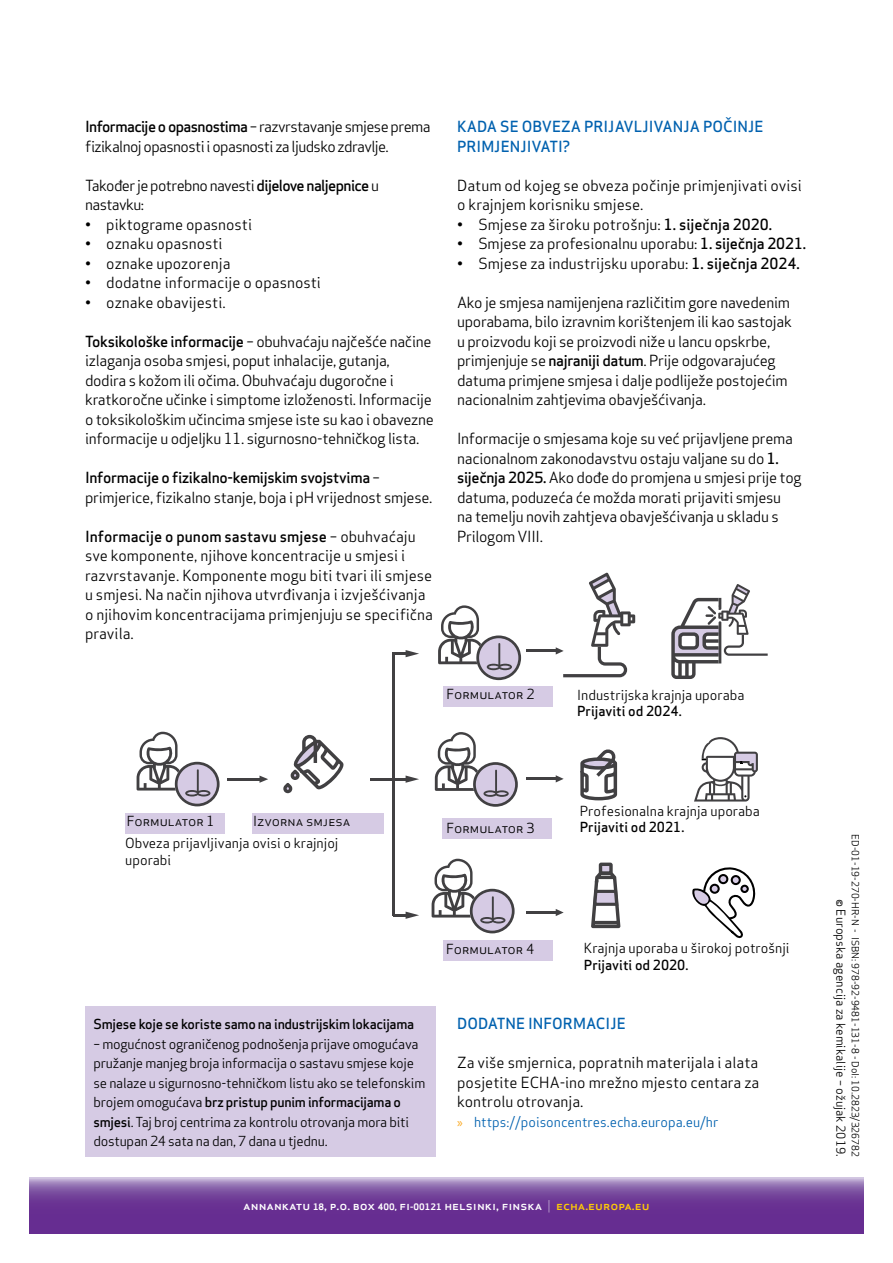
<style>
.page{position:relative;width:893px;height:1263px;background:#fff}
.page>*{position:absolute;margin:0;border:0;box-sizing:border-box;transform-origin:0 0}
.t1{font:15px/19.5px "Apex Sans";letter-spacing:-.02em;color:#000}
.t2{font:15px/19.5px "Apex Sans";color:#000}
.t3{font:15px/19.5px "Apex Sans";letter-spacing:-.04em;color:#000}
.t4{font:500 15px/19.5px "Apex Sans";color:#0061af}
.t5{font:13.65px/16.4px "Apex Sans";color:#000}
.t6{font:500 13.65px "Apex Sans";color:#000}
.t7{font:13.5px/19.5px "Apex Sans";letter-spacing:-.02em;color:#000}
.t8{font:500 13.5px "Apex Sans";letter-spacing:-.02em;color:#000}
.t9{font:13.5px "Apex Sans";color:#0061af}
.t10{font:500 12.15px "Apex Sans";color:#fff;scale:1.08 1}
.t11{font:12px "Apex Sans";color:#000}
.t12{font:9.75px "Apex Sans";color:#000}
.s1{font-weight:500}
.s2{font-family:"Myriad Pro";color:#faa61a}
.s3{font-weight:700;font-size:8.7px}
.s4{font-weight:700;font-size:8.25px}
.s5{font-weight:300}
.s6{color:#ffcb05}
</style>
<div class="page">
<svg style="left:30px;top:1178px;width:833px;height:55px;background:#76469d"></svg>
<div style="left:443px;top:818px;width:109px;height:20px;background:#d6cbe4"></div>
<div style="left:125px;top:813px;width:99px;height:20px;background:#d6cbe4"></div>
<div style="left:252px;top:813px;width:131px;height:20px;background:#d6cbe4"></div>
<svg style="left:137px;top:732px;width:83px;height:74px"></svg>
<div style="left:443px;top:687px;width:109px;height:20px;background:#d6cbe4"></div>
<svg style="left:438px;top:605px;width:83px;height:75px"></svg>
<svg style="left:435px;top:732px;width:83px;height:75px"></svg>
<div style="left:444px;top:940px;width:109px;height:20px;background:#d6cbe4"></div>
<svg style="left:432px;top:859px;width:83px;height:74px"></svg>
<svg style="left:283px;top:734px;width:61px;height:60px"></svg>
<svg style="left:580px;top:749px;width:38px;height:52px"></svg>
<svg style="left:694px;top:737px;width:64px;height:64px"></svg>
<svg style="left:671px;top:584px;width:97px;height:95px"></svg>
<hr style="left:370px;top:778px;width:38px;height:2px;background:#414042">
<svg style="left:406px;top:775px;width:13px;height:8px"></svg>
<hr style="left:527px;top:778px;width:30px;height:2px;background:#414042">
<svg style="left:556px;top:775px;width:8px;height:7px"></svg>
<hr style="left:228px;top:778px;width:33px;height:2px;background:#414042">
<svg style="left:259px;top:775px;width:9px;height:8px"></svg>
<svg style="left:393px;top:911px;width:26px;height:8px"></svg>
<hr style="left:527px;top:911px;width:30px;height:3px;background:#414042">
<svg style="left:556px;top:909px;width:8px;height:7px"></svg>
<hr style="left:393px;top:652px;width:15px;height:3px;background:#414042">
<svg style="left:406px;top:650px;width:13px;height:7px"></svg>
<hr style="left:527px;top:650px;width:30px;height:2px;background:#414042">
<svg style="left:556px;top:573px;width:79px;height:104px"></svg>
<hr style="left:392px;top:652px;width:3px;height:264px;background:#414042">
<svg style="left:591px;top:862px;width:30px;height:67px"></svg>
<svg style="left:692px;top:867px;width:64px;height:72px"></svg>
<div style="left:85px;top:1006px;width:351px;height:151px;background:#d6cbe4"></div>
<p class="t3" style="left:85px;top:115px;width:347px"><span class="s1">Informacije o opasnostima</span> – razvrstavanje smjese prema fizikalnoj opasnosti i opasnosti za ljudsko zdravlje.</p>
<p class="t3" style="left:85px;top:174px;width:296px">Također je potrebno navesti <span class="s1">dijelove naljepnice</span> u nastavku:</p>
<p class="t1" style="left:85px;top:213px;width:169px">• piktograme opasnosti</p>
<p class="t1" style="left:85px;top:232px;width:139px">• oznaku opasnosti</p>
<p class="t1" style="left:85px;top:252px;width:147px">• oznake upozorenja</p>
<p class="t2" style="left:85px;top:271px;width:237px">• dodatne informacije o opasnosti</p>
<p class="t1" style="left:85px;top:291px;width:142px">• oznake obavijesti.</p>
<p class="t1" style="left:85px;top:330px;width:350px"><span class="s1">Toksikološke informacije</span> – obuhvaćaju najčešće načine izlaganja osoba smjesi, poput inhalacije, gutanja, dodira s kožom ili očima. Obuhvaćaju dugoročne i kratkoročne učinke i simptome izloženosti. Informacije o toksikološkim učincima smjese iste su kao i obavezne informacije u odjeljku 11. sigurnosno-tehničkog lista.</p>
<p class="t1" style="left:85px;top:466px;width:349px"><span class="s1">Informacije o fizikalno-kemijskim svojstvima</span> – primjerice, fizikalno stanje, boja i pH vrijednost smjese.</p>
<p class="t2" style="left:85px;top:525px;width:349px"><span class="s1">Informacije o punom sastavu smjese</span> – obuhvaćaju sve komponente, njihove koncentracije u smjesi i razvrstavanje. Komponente mogu biti tvari ili smjese u smjesi. Na način njihova utvrđivanja i izvješćivanja o njihovim koncentracijama primjenjuju se specifična pravila.</p>
<p class="t4" style="left:457px;top:115px;width:308px">KADA SE OBVEZA PRIJAVLJIVANJA POČINJE<br>PRIMJENJIVATI?</p>
<p class="t2" style="left:457px;top:174px;width:346px">Datum od kojeg se obveza počinje primjenjivati ovisi o krajnjem korisniku smjese.</p>
<p class="t2" style="left:457px;top:213px;width:317px">• Smjese za široku potrošnju: <span class="s1">1. siječnja 2020.</span></p>
<p class="t1" style="left:457px;top:232px;width:351px">• Smjese za profesionalnu uporabu: <span class="s1">1. siječnja 2021.</span></p>
<p class="t2" style="left:457px;top:252px;width:344px">• Smjese za industrijsku uporabu: <span class="s1">1. siječnja 2024.</span></p>
<p class="t1" style="left:457px;top:291px;width:336px">Ako je smjesa namijenjena različitim gore navedenim uporabama, bilo izravnim korištenjem ili kao sastojak u proizvodu koji se proizvodi niže u lancu opskrbe, primjenjuje se <span class="s1">najraniji datum</span>. Prije odgovarajućeg datuma primjene smjesa i dalje podliježe postojećim nacionalnim zahtjevima obavješćivanja.</p>
<p class="t1" style="left:457px;top:427px;width:346px">Informacije o smjesama koje su već prijavljene prema nacionalnom zakonodavstvu ostaju valjane su do <span class="s1">1. siječnja 2025.</span> Ako dođe do promjena u smjesi prije tog datuma, poduzeća će možda morati prijaviti smjesu<br>na temelju novih zahtjeva obavješćivanja u skladu s Prilogom VIII.</p>
<p class="t5" style="left:447px;top:685px;width:89px">Formulator 2</p>
<p class="t5" style="left:577px;top:685px;width:169px">Industrijska krajnja uporaba</p>
<p class="t6" style="left:577px;top:699px;width:106px">Prijaviti od 2024.</p>
<p class="t5" style="left:127px;top:812px;width:89px">Formulator 1</p>
<p class="t5" style="left:253px;top:812px;width:99px">Izvorna smjesa</p>
<p class="t5" style="left:125px;top:834px;width:215px">Obveza prijavljivanja ovisi o krajnjoj uporabi</p>
<p class="t5" style="left:447px;top:818px;width:89px">Formulator 3</p>
<p class="t5" style="left:580px;top:802px;width:182px">Profesionalna krajnja uporaba</p>
<p class="t6" style="left:580px;top:815px;width:106px">Prijaviti od 2021.</p>
<p class="t8" style="left:94px;top:1012px;width:322px">Smjese koje se koriste samo na industrijskim lokacijama</p>
<p class="t7" style="left:94px;top:1033px;width:333px">– mogućnost ograničenog podnošenja prijave omogućava pružanje manjeg broja informacija o sastavu smjese koje se nalaze u sigurnosno-tehničkom listu ako se telefonskim brojem omogućava <span class="s1">brz pristup punim informacijama o smjesi</span>. Taj broj centrima za kontrolu otrovanja mora biti dostupan 24 sata na dan, 7 dana u tjednu.</p>
<p class="t5" style="left:446px;top:939px;width:89px">Formulator 4</p>
<p class="t5" style="left:584px;top:939px;width:207px">Krajnja uporaba u širokoj potrošnji</p>
<p class="t6" style="left:584px;top:953px;width:106px">Prijaviti od 2020.</p>
<p class="t4" style="left:457px;top:1012px;width:170px">DODATNE INFORMACIJE</p>
<p class="t1" style="left:457px;top:1051px;width:304px;text-align:justify">Za više smjernica, popratnih materijala i alata posjetite ECHA-ino mrežno mjesto centara za kontrolu otrovanja.</p>
<p class="t9" style="left:457px;top:1111px;width:263px"><span class="s2">»</span> https://poisoncentres.echa.europa.eu/hr</p>
<p class="t10" style="left:243px;top:1195px;width:378px">annankatu <span class="s3">18</span>, p.o. box <span class="s3">400,</span> fi<span class="s4">-</span><span class="s3">00121</span> helsinki, finska <span class="s5">|</span> <span class="s6">echa.europa.eu</span></p>
<p class="t12" style="left:863px;top:834px;width:324px;rotate:90deg">ED-01-19-270-HR-N - ISBN: 978-92-9481-131-8 - DoI: 10.2823/326782</p>
<p class="t11" style="left:851px;top:899px;width:259px;rotate:90deg">© Europska agencija za kemikalije – ožujak 2019.</p>
</div>
